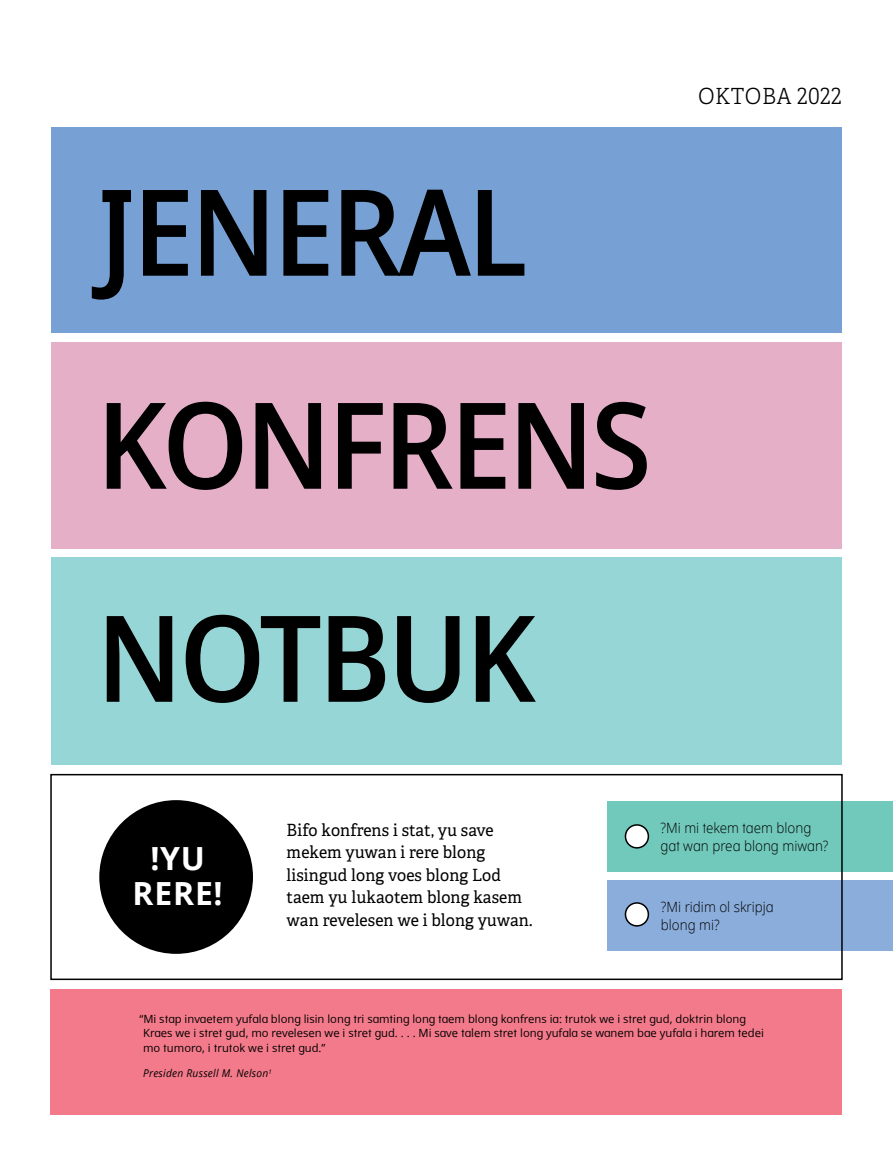
<style>
.page{position:relative;width:893px;height:1161px;background:#fff}
.page>*{position:absolute;margin:0;border:0;box-sizing:border-box;transform-origin:0 0}
.Art__Title{font:600 120px "Dots Solid Condlds Lat";letter-spacing:-.025em;color:#000}
.Annotation_Title{font:700 31.95px/34.5px "Dots Solidlds Lat";letter-spacing:.025em;color:#fff;text-align:center}
.Art__Title_Number{font:300 22.2px "Helam Slablds Lat";letter-spacing:.025em;color:#000;scale:.95 1}
.Art__Para_Subhead_Fi{font:16.8px/22.5px "Helam Slablds Lat";letter-spacing:.005em;color:#000;scale:.95 1}
.Art__Bullet_List_LAN{font:300 14.1px/18px "Dots Solidlds Lat";color:#000;scale:.95 1}
.Sidebar_First_Para_E{font:11.25px/14.1px "Dots Solidlds Lat";color:#000}
.Side_QT_Citation{font:italic 10.65px "Dots Solidlds Lat";letter-spacing:.025em;color:#000;scale:.95 1}
</style>
<div class="page">
<div style="left:607px;top:801px;width:286px;height:71px;background:#71c9bb"></div>
<div style="left:607px;top:880px;width:286px;height:70px;background:#8baddb"></div>
<div style="left:51px;top:128px;width:791px;height:205px;background:#77a1d5"></div>
<div style="left:51px;top:558px;width:791px;height:207px;background:#97d6d7"></div>
<div style="left:51px;top:342px;width:791px;height:207px;background:#e5afc8"></div>
<div style="left:50px;top:989px;width:792px;height:125px;background:#f37a8a"></div>
<div style="left:50px;top:774px;width:793px;height:206px;border:2px solid #000"></div>
<div style="left:625px;top:825px;width:23px;height:23px;background:#fff;border-radius:50%"></div>
<div style="left:625px;top:824px;width:24px;height:24px;border:2px solid #000;border-radius:50%"></div>
<div style="left:625px;top:903px;width:23px;height:23px;background:#fff;border-radius:50%"></div>
<div style="left:625px;top:902px;width:24px;height:24px;border:2px solid #000;border-radius:50%"></div>
<div style="left:99px;top:800px;width:154px;height:154px;background:#000;border-radius:50%"></div>
<p class="Art__Title" style="left:97px;top:143px;width:432px">JENERAL</p>
<p class="Art__Title" style="left:97px;top:356px;width:556px">KONFRENS</p>
<p class="Art__Title_Number" style="left:698px;top:79px;width:152px">OKTOBA 2022</p>
<p class="Art__Title" style="left:97px;top:569px;width:441px">NOTBUK</p>
<p class="Annotation_Title" style="left:133px;top:842px;width:92px">!YU<br>RERE!</p>
<p class="Art__Para_Subhead_Fi" style="left:287px;top:818px;width:260px">Bifo konfrens i stat, yu save mekem yuwan i rere blong lisingud long voes blong Lod taem yu lukaotem blong kasem wan revelesen we i blong yuwan.</p>
<p class="Art__Bullet_List_LAN" style="left:661px;top:818px;width:178px">?Mi mi tekem taem blong gat wan prea blong miwan?</p>
<p class="Art__Bullet_List_LAN" style="left:661px;top:898px;width:120px">?Mi ridim ol skripja blong mi?</p>
<p class="Sidebar_First_Para_E" style="left:143px;top:1012px;width:622px;text-indent:-4px">“Mi stap invaetem yufala blong lisin long tri samting long taem blong konfrens ia: trutok we i stret gud, doktrin blong<br>Kraes we i stret gud, mo revelesen we i stret gud. . . . Mi save talem stret long yufala se wanem bae yufala i harem tedei mo tumoro, i trutok we i stret gud.”</p>
<p class="Side_QT_Citation" style="left:143px;top:1065px;width:137px">Presiden Russell M. Nelson<sup>1</sup></p>
</div>
